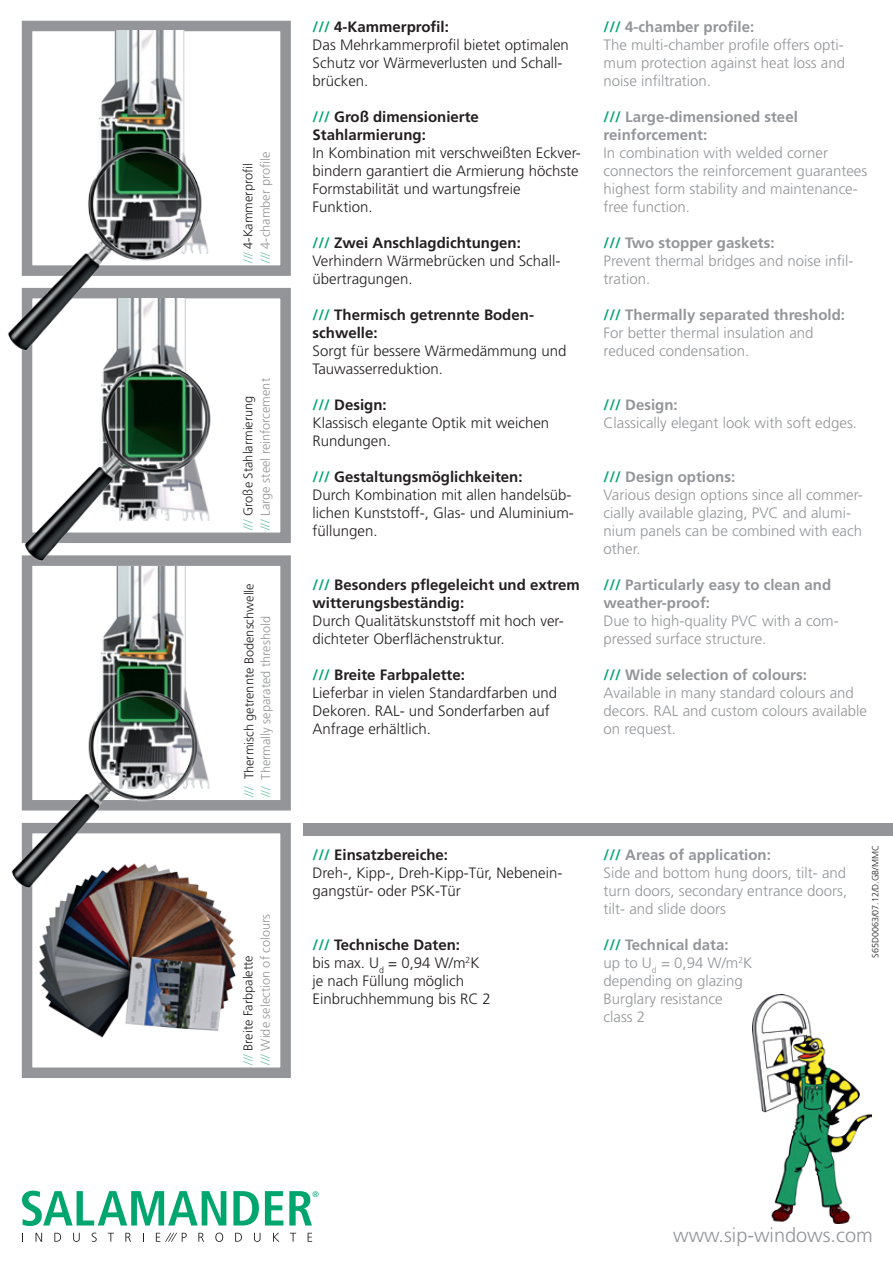
<style>
.page{position:relative;width:893px;height:1263px;background:#fff}
.page>*{position:absolute;margin:0;border:0;box-sizing:border-box;transform-origin:0 0}
.t1{font:300 19.95px "Frutiger LT";color:#939598}
.t2{font:300 15px/18px "Frutiger LT";color:#939598}
.t3{font:300 15px/18px "Frutiger LT";color:#231f20}
.t4{font:700 15px/18px "Frutiger LT";color:#231f20}
.t5{font:700 15px/18px "Frutiger LT";color:#939598}
.t6{font:300 12.75px "Frutiger LT";color:#939598}
.t7{font:300 12.75px "Frutiger LT";color:#231f20}
.t8{font:300 9px "Frutiger LT";color:#231f20}
.t9{font:300 8.1px "Frutiger LT";color:#00a66e}
.s1{color:#7dcaae}
.s2{font-weight:700;color:#00a66e}
.s3{font-weight:700}
.s4{color:#00a66e}
</style>
<div class="page">
<div style="left:22px;top:21px;width:269px;height:255px;border:10px solid #939598"></div>
<img style="left:78px;top:31px;width:174px;height:103px">
<div style="left:303px;top:823px;width:590px;height:13px;background:#939598"></div>
<div style="left:22px;top:288px;width:269px;height:255px;border:10px solid #939598"></div>
<div style="left:22px;top:555px;width:269px;height:255px;border:10px solid #939598"></div>
<img style="left:8px;top:134px;width:212px;height:215px">
<img style="left:39px;top:900px;width:197px;height:138px">
<div style="left:22px;top:823px;width:269px;height:255px;border:10px solid #939598"></div>
<img style="left:752px;top:995px;width:119px;height:228px">
<img style="left:80px;top:298px;width:173px;height:51px">
<img style="left:100px;top:572px;width:153px;height:228px">
<img style="left:21px;top:349px;width:207px;height:223px">
<img style="left:11px;top:676px;width:204px;height:224px">
<svg style="left:36px;top:1233px;width:6px;height:9px"></svg>
<svg style="left:54px;top:1233px;width:7px;height:9px"></svg>
<svg style="left:73px;top:1233px;width:7px;height:9px"></svg>
<svg style="left:92px;top:1232px;width:5px;height:10px"></svg>
<svg style="left:108px;top:1233px;width:6px;height:9px"></svg>
<svg style="left:125px;top:1233px;width:6px;height:9px"></svg>
<svg style="left:198px;top:1233px;width:6px;height:9px"></svg>
<svg style="left:215px;top:1232px;width:8px;height:10px"></svg>
<svg style="left:235px;top:1233px;width:7px;height:9px"></svg>
<svg style="left:254px;top:1233px;width:6px;height:9px"></svg>
<svg style="left:273px;top:1233px;width:6px;height:9px"></svg>
<svg style="left:290px;top:1233px;width:6px;height:9px"></svg>
<svg style="left:308px;top:1233px;width:4px;height:9px"></svg>
<svg style="left:156px;top:1233px;width:31px;height:9px"></svg>
<svg style="left:22px;top:1190px;width:204px;height:36px"></svg>
<svg style="left:233px;top:1191px;width:26px;height:34px"></svg>
<svg style="left:265px;top:1191px;width:18px;height:34px"></svg>
<svg style="left:289px;top:1191px;width:23px;height:34px"></svg>
<p class="t6" style="left:258px;top:263px;width:113px;rotate:-90deg"><span class="s1">///</span> 4-chamber profile</p>
<p class="t7" style="left:241px;top:263px;width:101px;rotate:-90deg"><span class="s1">///</span> 4-Kammerprofil</p>
<p class="t6" style="left:258px;top:530px;width:153px;rotate:-90deg"><span class="s1">///</span> Large steel reinforcement</p>
<p class="t7" style="left:241px;top:530px;width:136px;rotate:-90deg"><span class="s1">///</span> Große Stahlarmierung</p>
<p class="t7" style="left:242px;top:797px;width:215px;rotate:-90deg"><span class="s1">///</span> Thermisch getrennte Bodenschwelle</p>
<p class="t6" style="left:258px;top:797px;width:183px;rotate:-90deg"><span class="s1">///</span> Thermally separated threshold</p>
<p class="t6" style="left:258px;top:1065px;width:153px;rotate:-90deg"><span class="s1">///</span> Wide selection of colours</p>
<p class="t7" style="left:241px;top:1065px;width:111px;rotate:-90deg"><span class="s1">///</span> Breite Farbpalette</p>
<p class="t3" style="left:313px;top:18px;width:258px"><span class="s2">///</span> <span class="s3">4-Kammerprofil:<br></span>Das Mehrkammerprofil bietet optimalen<br>Schutz vor Wärmeverlusten und Schall&shy;brücken.</p>
<p class="t4" style="left:313px;top:108px;width:168px"><span class="s4">///</span> Groß dimensionierte<br>Stahlarmierung:</p>
<p class="t3" style="left:313px;top:144px;width:270px">In Kombination mit verschweißten Eckver&shy;bindern garantiert die Armierung höchste<br>Formstabilität und wartungsfreie<br>Funktion.</p>
<p class="t3" style="left:313px;top:234px;width:249px"><span class="s2">///</span> <span class="s3">Zwei Anschlagdichtungen:<br></span>Verhindern Wärmebrücken und Schall&shy;übertragungen.</p>
<p class="t4" style="left:313px;top:306px;width:223px"><span class="s4">///</span> Thermisch getrennte Boden&shy;schwelle:</p>
<p class="t3" style="left:313px;top:342px;width:255px">Sorgt für bessere Wärmedämmung und<br>Tauwasserreduktion.</p>
<p class="t3" style="left:313px;top:396px;width:238px"><span class="s2">///</span> <span class="s3">Design:<br></span>Klassisch elegante Optik mit weichen<br>Rundungen.</p>
<p class="t3" style="left:313px;top:468px;width:263px"><span class="s2">///</span> <span class="s3">Gestaltungsmöglichkeiten:<br></span>Durch Kombination mit allen handelsüb&shy;lichen Kunststoff-, Glas- und Aluminium&shy;füllungen.</p>
<p class="t4" style="left:313px;top:576px;width:269px"><span class="s4">///</span> Besonders pflegeleicht und extrem witterungsbeständig:</p>
<p class="t3" style="left:313px;top:612px;width:253px">Durch Qualitätskunststoff mit hoch ver&shy;dichteter Oberflächenstruktur.</p>
<p class="t3" style="left:313px;top:666px;width:246px"><span class="s2">///</span> <span class="s3">Breite Farbpalette:<br></span>Lieferbar in vielen Standardfarben und<br>Dekoren. RAL- und Sonderfarben auf<br>Anfrage erhältlich.</p>
<p class="t2" style="left:604px;top:18px;width:243px"><span class="s2">///</span> <span class="s3">4-chamber profile:<br></span>The multi-chamber profile offers opti&shy;mum protection against heat loss and noise infiltration.</p>
<p class="t5" style="left:604px;top:108px;width:196px"><span class="s4">///</span> Large-dimensioned steel reinforcement:</p>
<p class="t2" style="left:604px;top:144px;width:265px">In combination with welded corner connectors the reinforcement guarantees highest form stability and maintenance&shy;free function.</p>
<p class="t2" style="left:604px;top:234px;width:251px"><span class="s2">///</span> <span class="s3">Two stopper gaskets:<br></span>Prevent thermal bridges and noise infil&shy;tration.</p>
<p class="t2" style="left:604px;top:306px;width:243px"><span class="s2">///</span> <span class="s3">Thermally separated threshold:<br></span>For better thermal insulation and reduced condensation.</p>
<p class="t2" style="left:604px;top:396px;width:255px"><span class="s2">///</span> <span class="s3">Design:<br></span>Classically elegant look with soft edges.</p>
<p class="t2" style="left:604px;top:468px;width:261px"><span class="s2">///</span> <span class="s3">Design options:<br></span>Various design options since all commer&shy;cially available glazing, PVC and alumi&shy;nium panels can be combined with each other.</p>
<p class="t5" style="left:604px;top:576px;width:229px"><span class="s4">///</span> Particularly easy to clean and weather-proof:</p>
<p class="t2" style="left:604px;top:612px;width:237px">Due to high-quality PVC with a com&shy;pressed surface structure.</p>
<p class="t2" style="left:604px;top:666px;width:265px"><span class="s2">///</span> <span class="s3">Wide selection of colours:<br></span>Available in many standard colours and decors. RAL and custom colours available on request.</p>
<p class="t3" style="left:313px;top:846px;width:251px"><span class="s2">///</span> <span class="s3">Einsatzbereiche:<br></span>Dreh-, Kipp-, Dreh-Kipp-Tür, Nebenein&shy;gangstür- oder PSK-Tür</p>
<p class="t3" style="left:313px;top:936px;width:180px"><span class="s2">///</span> <span class="s3">Technische Daten:<br></span>bis max. U<sub>d</sub> = 0,94 W/m<sup>2</sup>K je nach Füllung möglich<br>Einbruchhemmung bis RC 2</p>
<p class="t2" style="left:604px;top:846px;width:245px"><span class="s2">///</span> <span class="s3">Areas of application:<br></span>Side and bottom hung doors, tilt- and turn doors, secondary entrance doors, tilt- and slide doors</p>
<p class="t2" style="left:604px;top:936px;width:150px"><span class="s2">///</span> <span class="s3">Technical data:<br></span>up to U<sub>d</sub> = 0,94 W/m<sup>2</sup>K depending on glazing<br>Burglary resistance class 2</p>
<p class="t8" style="left:870px;top:958px;width:114px;rotate:-90deg">S65D0063/07.12/D.GB/MMC</p>
<p class="t9" style="left:312px;top:1189px;width:8px">®</p>
<h1 class="t1" style="left:673px;top:1223px;width:201px">www.sip-windows.com</h1>
</div>
